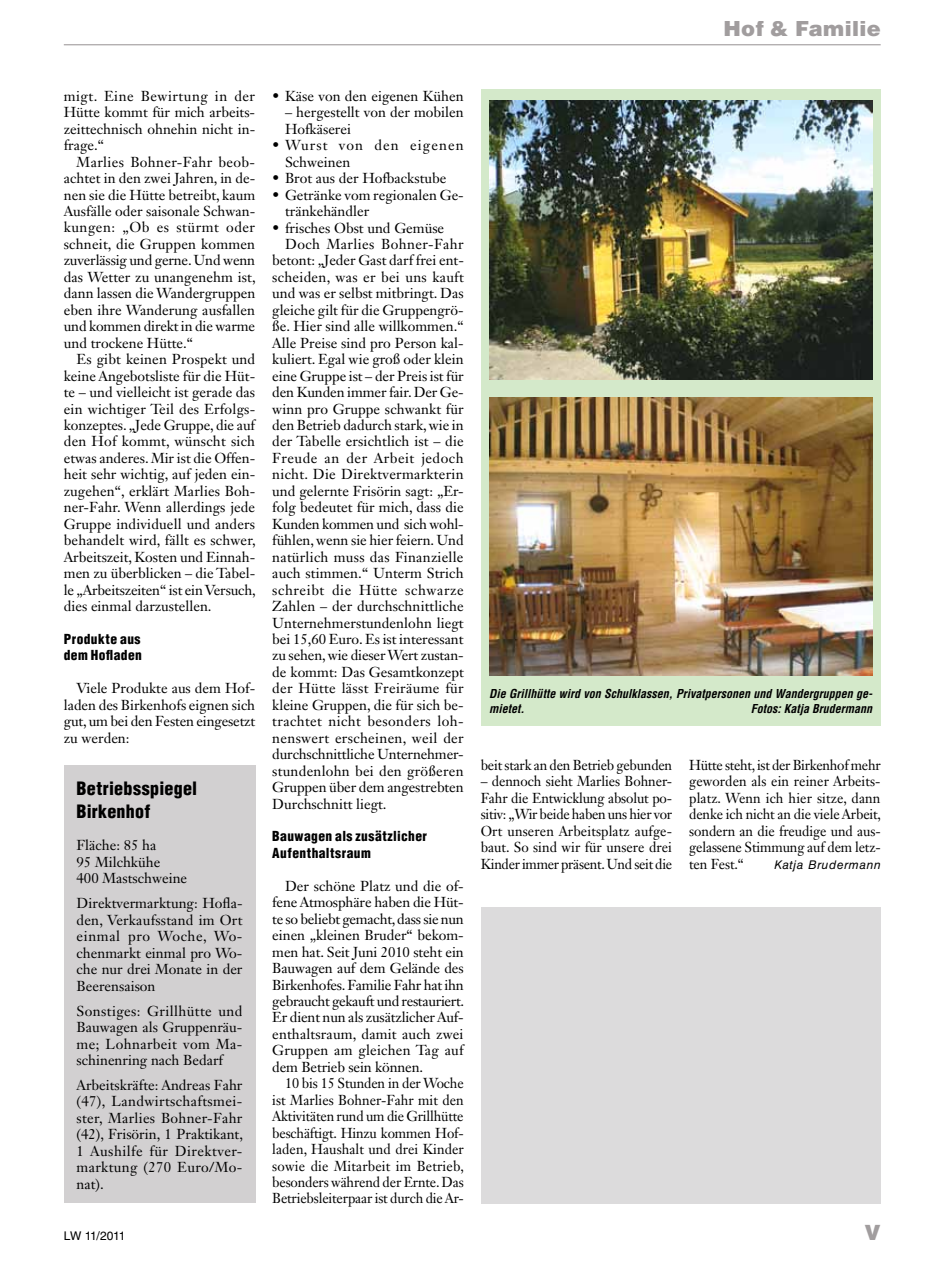
<style>
.page{position:relative;width:936px;height:1263px;background:#fff}
.page>*{position:absolute;margin:0;border:0;box-sizing:border-box;transform-origin:0 0}
.t1{font:900 21px "Helvetica LT Std";letter-spacing:.015em;color:#a19d9e}
.t2{font:900 condensed 18px/22.5px "Helvetica LT Std";letter-spacing:.015em;color:#000}
.t3{font:14.25px/16.5px "Janson Text LT Std";color:#000;text-align:justify}
.t4{font:14.25px/16.5px "Janson Text LT Std";color:#000;text-align:justify;scale:.96 1}
.t5{font:14.25px "Janson Text LT Std";letter-spacing:.02em;color:#000}
.t6{font:14.25px "Janson Text LT Std";letter-spacing:.03em;color:#000}
.t7{font:14.25px/16.5px "Janson Text LT Std";letter-spacing:.075em;color:#000}
.t8{font:14.25px "Janson Text LT Std";letter-spacing:.04em;color:#000}
.t9{font:14.25px "Janson Text LT Std";letter-spacing:.035em;color:#000}
.t10{font:900 condensed 13.5px/16.5px "Helvetica LT Std";letter-spacing:.03em;color:#000}
.t11{font:italic 700 condensed 12px/15px "Helvetica LT Std";color:#000}
.t12{font:italic 12px "Helvetica LT Std";letter-spacing:.05em;color:#000}
.t13{font:12px "Helvetica LT Std";letter-spacing:-.04em;color:#000}
</style>
<div class="page">
<div style="left:480px;top:89px;width:400px;height:637px;background:#d4e9ca"></div>
<div style="left:64px;top:765px;width:191px;height:438px;background:#d2d0d1"></div>
<img style="left:489px;top:397px;width:383px;height:279px">
<img style="left:489px;top:101px;width:383px;height:279px">
<div style="left:480px;top:907px;width:400px;height:296px;background:#dcdbdc"></div>
<hr style="left:64px;top:44px;width:816px;height:1px;background:#a19d9e">
<h1 class="t1" style="left:723px;top:15px;width:159px">Hof &amp; Familie</h1>
<p class="t3" style="left:64px;top:87px;width:193px">migt. Eine Bewirtung in der Hütte kommt für mich arbeits&shy;zeittechnisch ohnehin nicht in&shy;frage.“</p>
<p class="t3" style="left:64px;top:153px;width:193px;text-align:left;text-indent:13px">Marlies Bohner-Fahr beob&shy;achtet in den zwei Jahren, in de&shy;nen sie die Hütte betreibt, kaum<br>Ausfälle oder saisonale Schwan&shy;kungen: „Ob es stürmt oder schneit, die Gruppen kommen zuverlässig und gerne. Und wenn das Wetter zu unangenehm ist, dann lassen die Wandergruppen eben ihre Wanderung ausfallen und kommen direkt in die warme und trockene Hütte.“</p>
<p class="t3" style="left:64px;top:351px;width:193px;text-indent:13px">Es gibt keinen Prospekt und keine Angebotsliste für die Hüt&shy;te – und vielleicht ist gerade das ein wichtiger Teil des Erfolgs&shy;konzeptes. „Jede Gruppe, die auf den Hof kommt, wünscht sich etwas anderes. Mir ist die Offen&shy;heit sehr wichtig, auf jeden ein&shy;zugehen“, erklärt Marlies Boh&shy;ner-Fahr. Wenn allerdings jede Gruppe individuell und anders behandelt wird, fällt es schwer, Arbeitszeit, Kosten und Einnah&shy;men zu überblicken – die Tabel&shy;le „Arbeitszeiten“ ist ein Versuch, dies einmal darzustellen.</p>
<p class="t10" style="left:64px;top:630px;width:80px">Produkte aus dem Hofladen</p>
<p class="t3" style="left:64px;top:680px;width:193px;text-indent:13px">Viele Produkte aus dem Hof&shy;laden des Birkenhofs eignen sich gut, um bei den Festen eingesetzt zu werden:</p>
<p class="t2" style="left:77px;top:777px;width:122px">Betriebsspiegel<br>Birkenhof</p>
<p class="t3" style="left:77px;top:837px;width:112px;text-align:left">Fläche: 85 ha<br>95 Milchkühe<br>400 Mastschweine</p>
<p class="t3" style="left:77px;top:895px;width:167px">Direktvermarktung: Hofla&shy;den, Verkaufsstand im Ort einmal pro Woche, Wo&shy;chenmarkt einmal pro Wo&shy;che nur drei Monate in der Beerensaison</p>
<p class="t3" style="left:77px;top:1002px;width:167px">Sonstiges: Grillhütte und Bauwagen als Gruppenräu&shy;me; Lohnarbeit vom Ma&shy;schinenring nach Bedarf</p>
<p class="t3" style="left:77px;top:1076px;width:168px">Arbeitskräfte: Andreas Fahr (47), Landwirtschaftsmei&shy;ster, Marlies Bohner-Fahr (42), Frisörin, 1 Praktikant, 1 Aushilfe für Direktver&shy;marktung (270 Euro/Mo&shy;nat).</p>
<p class="t3" style="left:272px;top:87px;width:193px">• Käse von den eigenen Kühen</p>
<p class="t3" style="left:285px;top:104px;width:180px">– hergestellt von der mobilen<br>Hofkäserei</p>
<p class="t7" style="left:285px;top:137px;width:180px;text-indent:-13px">• Wurst von den eigenen<br>Schweinen</p>
<p class="t3" style="left:272px;top:170px;width:175px">• Brot aus der Hofbackstube</p>
<p class="t3" style="left:285px;top:186px;width:180px;text-indent:-13px">• Getränke vom regionalen Ge&shy;tränkehändler</p>
<p class="t3" style="left:272px;top:219px;width:173px">• frisches Obst und Gemüse</p>
<p class="t6" style="left:285px;top:235px;width:180px">Doch Marlies Bohner-Fahr</p>
<p class="t3" style="left:272px;top:252px;width:193px">betont: „Jeder Gast darf frei ent-</p>
<p class="t5" style="left:272px;top:268px;width:193px">scheiden, was er bei uns kauft</p>
<p class="t3" style="left:272px;top:285px;width:193px">und was er selbst mitbringt. Das</p>
<p class="t3" style="left:272px;top:301px;width:193px">gleiche gilt für die Gruppengrö-</p>
<p class="t3" style="left:272px;top:318px;width:193px">ße. Hier sind alle willkommen.“</p>
<p class="t3" style="left:272px;top:334px;width:193px">Alle Preise sind pro Person kal-</p>
<p class="t3" style="left:272px;top:351px;width:193px">kuliert. Egal wie groß oder klein</p>
<p class="t3" style="left:272px;top:367px;width:193px">eine Gruppe ist – der Preis ist für</p>
<p class="t3" style="left:272px;top:384px;width:193px">den Kunden immer fair. Der Ge-</p>
<p class="t3" style="left:272px;top:400px;width:193px">winn pro Gruppe schwankt für</p>
<p class="t3" style="left:272px;top:417px;width:193px">den Betrieb dadurch stark, wie in</p>
<p class="t3" style="left:272px;top:433px;width:193px">der Tabelle ersichtlich ist – die</p>
<p class="t9" style="left:272px;top:449px;width:193px">Freude an der Arbeit jedoch</p>
<p class="t3" style="left:272px;top:466px;width:193px">nicht. Die Direktvermarkterin</p>
<p class="t3" style="left:272px;top:483px;width:193px">und gelernte Frisörin sagt: „Er-</p>
<p class="t3" style="left:272px;top:499px;width:193px">folg bedeutet für mich, dass die</p>
<p class="t3" style="left:272px;top:515px;width:193px">Kunden kommen und sich wohl-</p>
<p class="t3" style="left:272px;top:532px;width:193px">fühlen, wenn sie hier feiern. Und</p>
<p class="t3" style="left:272px;top:548px;width:193px">natürlich muss das Finanzielle</p>
<p class="t3" style="left:272px;top:565px;width:193px">auch stimmen.“ Unterm Strich</p>
<p class="t8" style="left:272px;top:581px;width:193px">schreibt die Hütte schwarze</p>
<p class="t3" style="left:272px;top:598px;width:193px">Zahlen – der durchschnittliche</p>
<p class="t3" style="left:272px;top:614px;width:193px">Unternehmerstundenlohn liegt</p>
<p class="t3" style="left:272px;top:631px;width:193px">bei 15,60 Euro. Es ist interessant</p>
<p class="t3" style="left:272px;top:647px;width:193px">zu sehen, wie dieser Wert zustan-</p>
<p class="t3" style="left:272px;top:664px;width:193px">de kommt: Das Gesamtkonzept</p>
<p class="t5" style="left:272px;top:679px;width:193px">der Hütte lässt Freiräume für</p>
<p class="t3" style="left:272px;top:696px;width:193px">kleine Gruppen, die für sich be-</p>
<p class="t6" style="left:272px;top:712px;width:193px">trachtet nicht besonders loh-</p>
<p class="t5" style="left:272px;top:729px;width:193px">nenswert erscheinen, weil der</p>
<p class="t3" style="left:272px;top:746px;width:193px">durchschnittliche Unternehmer-</p>
<p class="t3" style="left:272px;top:762px;width:193px">stundenlohn bei den größeren</p>
<p class="t3" style="left:272px;top:779px;width:193px">Gruppen über dem angestrebten</p>
<p class="t3" style="left:272px;top:795px;width:116px">Durchschnitt liegt.</p>
<p class="t10" style="left:272px;top:828px;width:156px">Bauwagen als zusätzlicher<br>Aufenthaltsraum</p>
<p class="t3" style="left:272px;top:877px;width:193px;text-indent:13px">Der schöne Platz und die of&shy;fene Atmosphäre haben die Hüt&shy;te so beliebt gemacht, dass sie nun einen „kleinen Bruder“ bekom&shy;men hat. Seit Juni 2010 steht ein Bauwagen auf dem Gelände des Birkenhofes. Familie Fahr hat ihn gebraucht gekauft und restauriert.<br>Er dient nun als zusätzlicher Auf&shy;enthaltsraum, damit auch zwei Gruppen am gleichen Tag auf dem Betrieb sein können.</p>
<p class="t4" style="left:272px;top:1075px;width:201px;text-indent:13px">10 bis 15 Stunden in der Woche ist Marlies Bohner-Fahr mit den Aktivitäten rund um die Grillhütte beschäftigt. Hinzu kommen Hof&shy;laden, Haushalt und drei Kinder sowie die Mitarbeit im Betrieb, besonders während der Ernte. Das Betriebsleiterpaar ist durch die Ar-</p>
<p class="t11" style="left:489px;top:686px;width:385px">Die Grillhütte wird von Schulklassen, Privatpersonen und Wandergruppen ge&shy;mietet.</p>
<p class="t11" style="left:750px;top:701px;width:123px">Fotos: Katja Brudermann</p>
<p class="t4" style="left:480px;top:756px;width:201px">beit stark an den Betrieb gebunden</p>
<p class="t4" style="left:480px;top:773px;width:201px">– dennoch sieht Marlies Bohner-Fahr die Entwicklung absolut po&shy;sitiv: „Wir beide haben uns hier vor Ort unseren Arbeitsplatz aufge&shy;baut. So sind wir für unsere drei Kinder immer präsent. Und seit die</p>
<p class="t4" style="left:689px;top:756px;width:201px">Hütte steht, ist der Birkenhof mehr geworden als ein reiner Arbeits&shy;platz. Wenn ich hier sitze, dann denke ich nicht an die viele Arbeit, sondern an die freudige und aus&shy;gelassene Stimmung auf dem letz&shy;ten Fest.“</p>
<p class="t12" style="left:774px;top:857px;width:108px">Katja Brudermann</p>
<p class="t13" style="left:64px;top:1228px;width:63px">LW 11/2011</p>
<h1 class="t1" style="left:864px;top:1218px;width:18px">V</h1>
</div>
